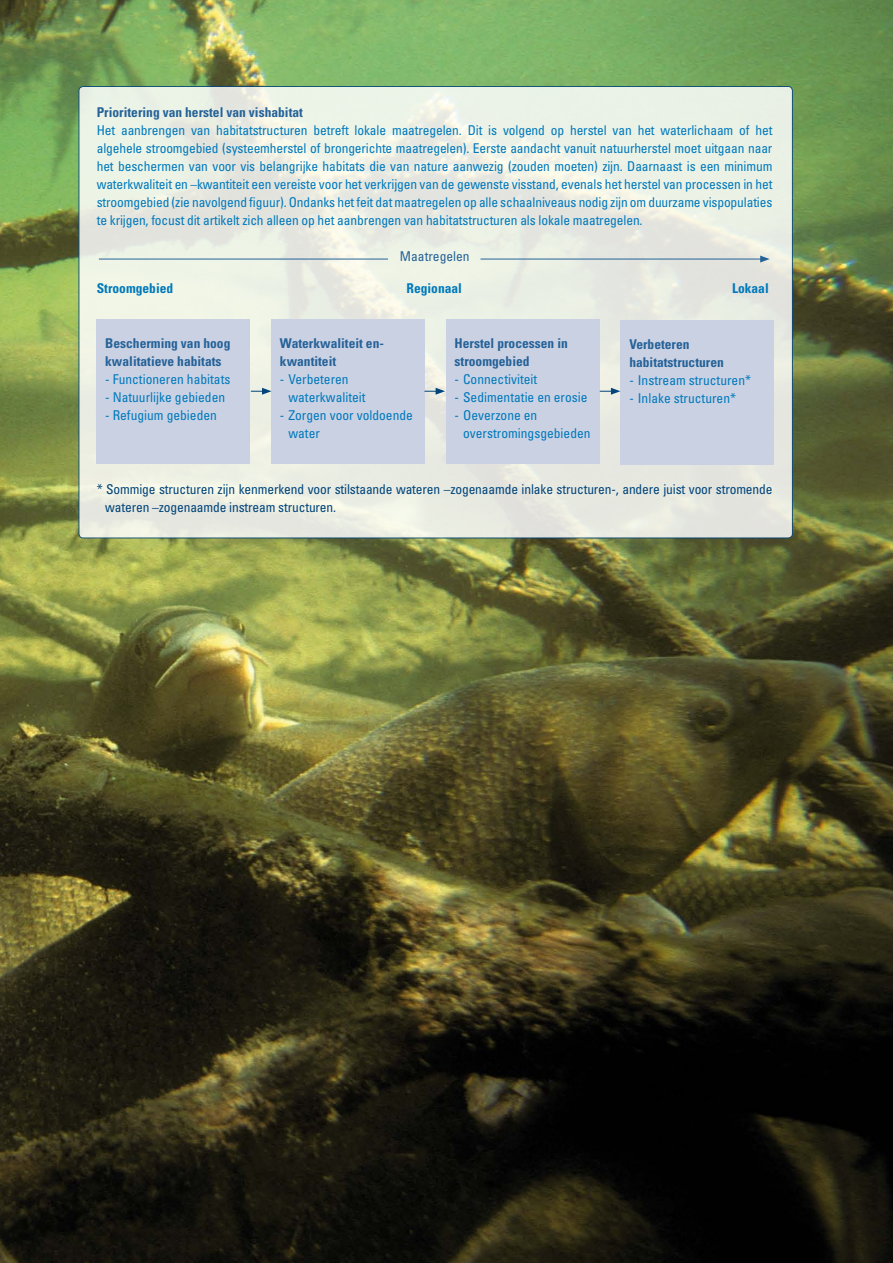
<style>
.page{position:relative;width:893px;height:1263px;background:#fff}
.page>*{position:absolute;margin:0;border:0;box-sizing:border-box;transform-origin:0 0}
.t1{font:condensed 13.5px/18px "Univers";color:#0079bc}
.t2{font:700 condensed 13.5px/18px "Univers";color:#256298}
.t3{font:condensed 13.5px/18px "Univers";letter-spacing:-.01em;color:#00447a}
.t4{font:700 condensed 13.5px "Univers";color:#0079bc}
.t5{font:condensed 13.5px "Univers";color:#256298}
</style>
<div class="page">
<img style="left:0;top:0;width:893px;height:1263px">
<svg style="left:79px;top:86px;width:713px;height:452px;background:#e8ece2"></svg>
<div style="left:97px;top:319px;width:153px;height:145px;background:#cad1e3"></div>
<div style="left:446px;top:319px;width:153px;height:145px;background:#cad1e3"></div>
<div style="left:621px;top:320px;width:153px;height:145px;background:#cad1e3"></div>
<div style="left:271px;top:319px;width:153px;height:145px;background:#cad1e3"></div>
<hr style="left:480px;top:259px;width:283px;height:1px;background:#256298">
<svg style="left:760px;top:256px;width:10px;height:6px"></svg>
<hr style="left:99px;top:259px;width:289px;height:1px;background:#256298">
<svg style="left:251px;top:388px;width:20px;height:7px"></svg>
<svg style="left:424px;top:388px;width:21px;height:7px"></svg>
<svg style="left:600px;top:388px;width:20px;height:7px"></svg>
<p class="t2" style="left:97px;top:103px;width:208px">Prioritering van herstel van vishabitat</p>
<p class="t1" style="left:97px;top:121px;width:677px;text-align:justify">Het aanbrengen van habitatstructuren betreft lokale maatregelen. Dit is volgend op herstel van het waterlichaam of het algehele stroomgebied (systeemherstel of brongerichte maatregelen). Eerste aandacht vanuit natuurherstel moet uitgaan naar het beschermen van voor vis belangrijke habitats die van nature aanwezig (zouden moeten) zijn. Daarnaast is een minimum waterkwaliteit en –kwantiteit een vereiste voor het verkrijgen van de gewenste visstand, evenals het herstel van processen in het stroomgebied (zie navolgend figuur). Ondanks het feit dat maatregelen op alle schaalniveaus nodig zijn om duurzame vispopulaties te krijgen, focust dit artikelt zich alleen op het aanbrengen van habitatstructuren als lokale maatregelen.</p>
<p class="t5" style="left:400px;top:248px;width:71px">Maatregelen</p>
<p class="t4" style="left:97px;top:280px;width:78px">Stroomgebied</p>
<p class="t4" style="left:406px;top:280px;width:57px">Regionaal</p>
<p class="t4" style="left:732px;top:280px;width:38px">Lokaal</p>
<p class="t2" style="left:105px;top:334px;width:127px">Bescherming van hoog kwalitatieve habitats</p>
<p class="t1" style="left:105px;top:370px;width:127px">- Functioneren habitats</p>
<p class="t1" style="left:105px;top:388px;width:121px">- Natuurlijke gebieden</p>
<p class="t1" style="left:105px;top:406px;width:113px">- Refugium gebieden</p>
<p class="t2" style="left:280px;top:334px;width:106px">Waterkwaliteit en&shy;kwantiteit</p>
<p class="t1" style="left:288px;top:370px;width:79px;text-indent:-9px">- Verbeteren waterkwaliteit</p>
<p class="t1" style="left:288px;top:406px;width:126px;text-indent:-9px">- Zorgen voor voldoende water</p>
<p class="t2" style="left:455px;top:334px;width:115px">Herstel processen in stroomgebied</p>
<p class="t1" style="left:455px;top:370px;width:84px">- Connectiviteit</p>
<p class="t1" style="left:455px;top:388px;width:134px">- Sedimentatie en erosie</p>
<p class="t1" style="left:463px;top:406px;width:129px;text-indent:-9px">- Oeverzone en overstromingsgebieden</p>
<p class="t2" style="left:629px;top:335px;width:96px">Verbeteren habitatstructuren</p>
<p class="t1" style="left:629px;top:371px;width:123px">- Instream structuren*</p>
<p class="t1" style="left:629px;top:389px;width:108px">- Inlake structuren*</p>
<p class="t3" style="left:105px;top:480px;width:669px;text-indent:-9px">* Sommige structuren zijn kenmerkend voor stilstaande wateren –zogenaamde inlake structuren-, andere juist voor stromende wateren –zogenaamde instream structuren.</p>
</div>
